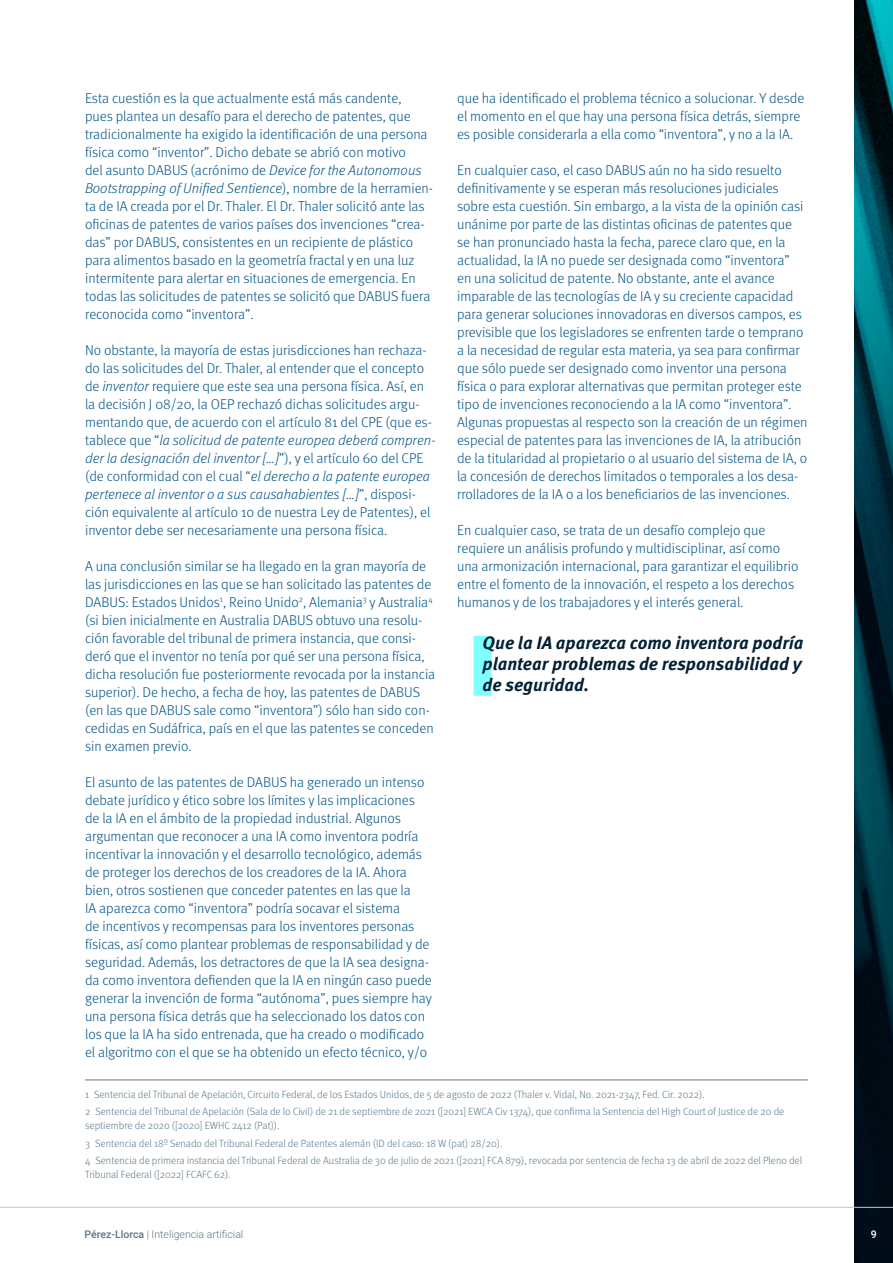
<style>
.page{position:relative;width:893px;height:1263px;background:#fff}
.page>*{position:absolute;margin:0;border:0;box-sizing:border-box;transform-origin:0 0}
.t1{font:italic 700 18px/21px "Meta Pro";color:#002033;text-align:justify}
.t2{font:300 14.25px/18px "Meta Pro";color:#005487}
.t3{font:300 10.5px/17.7px "Meta Pro";color:#5d7889}
.t4{font:300 10.5px "Heebo";color:#5d7889}
.t5{font:500 10.5px "Heebo";color:#fff}
.s1{font-style:italic}
.s2{font-weight:500}
</style>
<div class="page">
<img style="left:855px;top:0;width:38px;height:1263px">
<hr style="left:0;top:1207px;width:893px;height:1px;background:#b3ccdb">
<hr style="left:85px;top:1079px;width:723px;height:1px;background:#5d7889">
<div style="left:474px;top:636px;width:18px;height:60px;background:#80ffff"></div>
<p class="t2" style="left:457px;top:88px;width:349px">que ha identificado el problema técnico a solucionar. Y desde el momento en el que hay una persona física detrás, siempre es posible considerarla a ella como “inventora”, y no a la IA.</p>
<p class="t2" style="left:457px;top:160px;width:352px">En cualquier caso, el caso DABUS aún no ha sido resuelto definitivamente y se esperan más resoluciones judiciales sobre esta cuestión. Sin embargo, a la vista de la opinión casi unánime por parte de las distintas oficinas de patentes que se han pronunciado hasta la fecha, parece claro que, en la actualidad, la IA no puede ser designada como “inventora”<br>en una solicitud de patente. No obstante, ante el avance imparable de las tecnologías de IA y su creciente capacidad para generar soluciones innovadoras en diversos campos, es previsible que los legisladores se enfrenten tarde o temprano a la necesidad de regular esta materia, ya sea para confirmar que sólo puede ser designado como inventor una persona física o para explorar alternativas que permitan proteger este tipo de invenciones reconociendo a la IA como “inventora”.<br>Algunas propuestas al respecto son la creación de un régimen especial de patentes para las invenciones de IA, la atribución de la titularidad al propietario o al usuario del sistema de IA, o la concesión de derechos limitados o temporales a los desa&shy;rrolladores de la IA o a los beneficiarios de las invenciones.</p>
<p class="t2" style="left:457px;top:520px;width:343px">En cualquier caso, se trata de un desafío complejo que requiere un análisis profundo y multidisciplinar, así como una armonización internacional, para garantizar el equilibrio entre el fomento de la innovación, el respeto a los derechos humanos y de los trabajadores y el interés general.</p>
<p class="t1" style="left:483px;top:631px;width:323px">Que la IA aparezca como inventora podría plantear problemas de responsabilidad y de seguridad.</p>
<p class="t2" style="left:85px;top:88px;width:350px">Esta cuestión es la que actualmente está más candente,<br>pues plantea un desafío para el derecho de patentes, que tradicionalmente ha exigido la identificación de una persona física como “inventor”. Dicho debate se abrió con motivo<br>del asunto DABUS (acrónimo de <span class="s1">Device for the Autonomous Bootstrapping of Unified Sentience</span>), nombre de la herramien&shy;ta de IA creada por el Dr. Thaler. El Dr. Thaler solicitó ante las oficinas de patentes de varios países dos invenciones “crea&shy;das” por DABUS, consistentes en un recipiente de plástico para alimentos basado en la geometría fractal y en una luz intermitente para alertar en situaciones de emergencia. En todas las solicitudes de patentes se solicitó que DABUS fuera reconocida como “inventora”.</p>
<p class="t2" style="left:85px;top:340px;width:352px">No obstante, la mayoría de estas jurisdicciones han rechaza&shy;do las solicitudes del Dr. Thaler, al entender que el concepto de <span class="s1">inventor</span> requiere que este sea una persona física. Así, en la decisión J 08/20, la OEP rechazó dichas solicitudes argu&shy;mentando que, de acuerdo con el artículo 81 del CPE (que es&shy;tablece que “<span class="s1">la solicitud de patente europea deberá compren&shy;der la designación del inventor […]</span>”), y el artículo 60 del CPE (de conformidad con el cual “<span class="s1">el derecho a la patente europea pertenece al inventor o a sus causahabientes […]</span>”, disposi&shy;ción equivalente al artículo 10 de nuestra Ley de Patentes), el inventor debe ser necesariamente una persona física.</p>
<p class="t2" style="left:85px;top:556px;width:352px">A una conclusión similar se ha llegado en la gran mayoría de las jurisdicciones en las que se han solicitado las patentes de DABUS: Estados Unidos<sup>1</sup>, Reino Unido<sup>2</sup>, Alemania<sup>3</sup> y Australia<sup>4 </sup>(si bien inicialmente en Australia DABUS obtuvo una resolu&shy;ción favorable del tribunal de primera instancia, que consi&shy;deró que el inventor no tenía por qué ser una persona física, dicha resolución fue posteriormente revocada por la instancia superior). De hecho, a fecha de hoy, las patentes de DABUS (en las que DABUS sale como “inventora”) sólo han sido con&shy;cedidas en Sudáfrica, país en el que las patentes se conceden sin examen previo.</p>
<p class="t2" style="left:85px;top:772px;width:348px">El asunto de las patentes de DABUS ha generado un intenso debate jurídico y ético sobre los límites y las implicaciones de la IA en el ámbito de la propiedad industrial. Algunos argumentan que reconocer a una IA como inventora podría incentivar la innovación y el desarrollo tecnológico, además de proteger los derechos de los creadores de la IA. Ahora bien, otros sostienen que conceder patentes en las que la<br>IA aparezca como “inventora” podría socavar el sistema<br>de incentivos y recompensas para los inventores personas físicas, así como plantear problemas de responsabilidad y de seguridad. Además, los detractores de que la IA sea designa&shy;da como inventora defienden que la IA en ningún caso puede generar la invención de forma “autónoma”, pues siempre hay una persona física detrás que ha seleccionado los datos con los que la IA ha sido entrenada, que ha creado o modificado el algoritmo con el que se ha obtenido un efecto técnico, y/o</p>
<p class="t3" style="left:85px;top:1085px;width:701px">1 Sentencia del Tribunal de Apelación, Circuito Federal, de los Estados Unidos, de 5 de agosto de 2022 (Thaler v. Vidal, No. 2021-2347, Fed. Cir. 2022).<br>2 Sentencia del Tribunal de Apelación (Sala de lo Civil) de 21 de septiembre de 2021 ([2021] EWCA Civ 1374), que confirma la Sentencia del High Court of Justice de 20 de</p>
<p class="t3" style="left:85px;top:1116px;width:719px">septiembre de 2020 ([2020] EWHC 2412 (Pat)).<br>3 Sentencia del 18º Senado del Tribunal Federal de Patentes alemán (ID del caso: 18 W (pat) 28/20).<br>4 Sentencia de primera instancia del Tribunal Federal de Australia de 30 de julio de 2021 ([2021] FCA 879), revocada por sentencia de fecha 13 de abril de 2022 del Pleno del</p>
<p class="t3" style="left:85px;top:1165px;width:147px">Tribunal Federal ([2022] FCAFC 62).</p>
<p class="t4" style="left:84px;top:1227px;width:160px"><span class="s2">Pérez-Llorca</span> | Inteligencia artificial</p>
<p class="t5" style="left:871px;top:1227px;width:7px">9</p>
</div>
